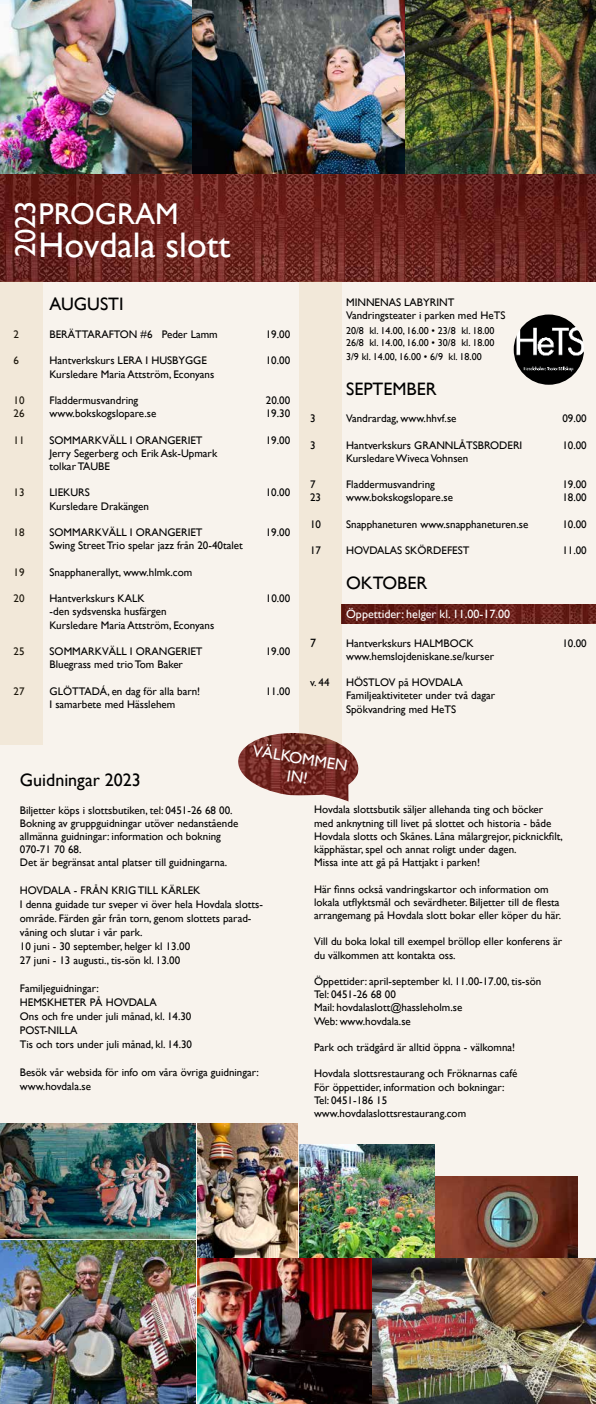
<style>
.page{position:relative;width:596px;height:1404px;background:#fff}
.page>*{position:absolute;margin:0;border:0;box-sizing:border-box;transform-origin:0 0}
.t1{font:35.5px "Gill Sans";color:#fff}
.t2{font:30px "Gill Sans";color:#fff}
.t3{font:28.5px "Gill Sans";color:#fff}
.t4{font:18px "Gill Sans";color:#000}
.t5{font:16px/19.2px "Gill Sans";color:#fff;text-align:center}
.t6{font:12px "Gill Sans";color:#fff}
.t7{font:12px "Gill Sans";color:#000}
.t8{font:11px/13.2px "Gill Sans";color:#000}
.t9{font:10px/12px "Gill Sans";color:#000}
</style>
<div class="page">
<div style="left:0;top:0;width:595px;height:1403px;background:#f8f3ed"></div>
<img style="left:435px;top:1176px;width:142px;height:81px">
<img style="left:341px;top:604px;width:254px;height:20px">
<img style="left:0;top:0;width:595px;height:281px">
<img style="left:0;top:1123px;width:196px;height:280px">
<img style="left:197px;top:1258px;width:398px;height:145px">
<img style="left:197px;top:1123px;width:100px;height:134px">
<svg style="left:64px;top:1347px;width:40px;height:41px;background:#74786e"></svg>
<svg style="left:20px;top:1346px;width:29px;height:43px"></svg>
<img style="left:513px;top:314px;width:71px;height:71px">
<img style="left:238px;top:733px;width:121px;height:68px">
<div style="left:0;top:281px;width:43px;height:463px;background:#f2e8d9"></div>
<div style="left:299px;top:281px;width:42px;height:463px;background:#f2e8d9"></div>
<img style="left:299px;top:1144px;width:135px;height:113px">
<h3 class="t3" style="left:9px;top:257px;width:59px;rotate:-90deg">2023</h3>
<h2 class="t2" style="left:38px;top:196px;width:142px">PROGRAM</h2>
<h1 class="t1" style="left:38px;top:224px;width:193px">Hovdala slott</h1>
<h3 class="t4" style="left:49px;top:294px;width:76px">AUGUSTI</h3>
<p class="t8" style="left:13px;top:328px;width:7px">2</p>
<p class="t8" style="left:49px;top:328px;width:170px">BERÄTTARAFTON #6 Peder Lamm</p>
<p class="t8" style="left:265px;top:328px;width:26px">19.00</p>
<p class="t8" style="left:13px;top:354px;width:7px">6</p>
<p class="t8" style="left:49px;top:354px;width:159px">Hantverkskurs LERA I HUSBYGGE</p>
<p class="t8" style="left:265px;top:354px;width:26px">10.00</p>
<p class="t8" style="left:49px;top:367px;width:166px">Kursledare Maria Attström, Econyans</p>
<p class="t8" style="left:13px;top:394px;width:12px">10</p>
<p class="t8" style="left:49px;top:394px;width:90px">Fladdermusvandring</p>
<p class="t8" style="left:266px;top:394px;width:26px">20.00</p>
<p class="t8" style="left:13px;top:407px;width:12px">26</p>
<p class="t8" style="left:49px;top:407px;width:108px">www.bokskogslopare.se</p>
<p class="t8" style="left:265px;top:407px;width:26px">19.30</p>
<p class="t8" style="left:13px;top:433px;width:12px">11</p>
<p class="t8" style="left:49px;top:433px;width:154px">SOMMARKVÄLL I ORANGERIET</p>
<p class="t8" style="left:265px;top:433px;width:26px">19.00</p>
<p class="t8" style="left:49px;top:446px;width:169px">Jerry Segerberg och Erik Ask-Upmark tolkar TAUBE</p>
<p class="t8" style="left:13px;top:486px;width:12px">13</p>
<p class="t8" style="left:49px;top:486px;width:42px">LIEKURS</p>
<p class="t8" style="left:265px;top:486px;width:26px">10.00</p>
<p class="t8" style="left:49px;top:499px;width:101px">Kursledare Drakängen</p>
<p class="t8" style="left:13px;top:526px;width:12px">18</p>
<p class="t8" style="left:49px;top:526px;width:154px">SOMMARKVÄLL I ORANGERIET</p>
<p class="t8" style="left:265px;top:526px;width:26px">19.00</p>
<p class="t8" style="left:49px;top:539px;width:194px">Swing Street Trio spelar jazz från 20-40talet</p>
<p class="t8" style="left:13px;top:565px;width:12px">19</p>
<p class="t8" style="left:49px;top:565px;width:144px">Snapphanerallyt, www.hlmk.com</p>
<p class="t8" style="left:13px;top:592px;width:12px">20</p>
<p class="t8" style="left:49px;top:592px;width:97px">Hantverkskurs KALK</p>
<p class="t8" style="left:266px;top:592px;width:26px">10.00</p>
<p class="t8" style="left:50px;top:605px;width:166px">-den sydsvenska husfärgen<br>Kursledare Maria Attström, Econyans</p>
<p class="t8" style="left:14px;top:644px;width:12px">25</p>
<p class="t8" style="left:50px;top:644px;width:154px">SOMMARKVÄLL I ORANGERIET</p>
<p class="t8" style="left:266px;top:644px;width:26px">19.00</p>
<p class="t8" style="left:50px;top:658px;width:135px">Bluegrass med trio Tom Baker</p>
<p class="t8" style="left:14px;top:684px;width:12px">27</p>
<p class="t8" style="left:50px;top:684px;width:152px">GLÖTTADÁ, en dag för alla barn!</p>
<p class="t8" style="left:266px;top:684px;width:26px">11.00</p>
<p class="t8" style="left:50px;top:697px;width:127px">I samarbete med Hässlehem</p>
<p class="t8" style="left:346px;top:296px;width:161px">MINNENAS LABYRINT<br>Vandringsteater i parken med HeTS</p>
<p class="t9" style="left:346px;top:325px;width:150px">20/8 kl. 14.00, 16.00 • 23/8 kl. 18.00<br>26/8 kl. 14.00, 16.00 • 30/8 kl. 18.00</p>
<p class="t9" style="left:346px;top:350px;width:137px">3/9 kl. 14.00, 16.00 • 6/9 kl. 18.00</p>
<h3 class="t4" style="left:346px;top:378px;width:92px">SEPTEMBER</h3>
<p class="t8" style="left:310px;top:412px;width:7px">3</p>
<p class="t8" style="left:346px;top:412px;width:112px">Vandrardag, www.hhvf.se</p>
<p class="t8" style="left:562px;top:412px;width:26px">09.00</p>
<p class="t8" style="left:310px;top:438px;width:7px">3</p>
<p class="t8" style="left:346px;top:438px;width:178px">Hantverkskurs GRANNLÅTSBRODERI</p>
<p class="t8" style="left:562px;top:438px;width:26px">10.00</p>
<p class="t8" style="left:346px;top:451px;width:124px">Kursledare Wiveca Vohnsen</p>
<p class="t8" style="left:310px;top:478px;width:7px">7</p>
<p class="t8" style="left:346px;top:478px;width:90px">Fladdermusvandring</p>
<p class="t8" style="left:562px;top:478px;width:26px">19.00</p>
<p class="t8" style="left:310px;top:491px;width:12px">23</p>
<p class="t8" style="left:346px;top:491px;width:108px">www.bokskogslopare.se</p>
<p class="t8" style="left:562px;top:491px;width:26px">18.00</p>
<p class="t8" style="left:310px;top:517px;width:12px">10</p>
<p class="t8" style="left:346px;top:517px;width:183px">Snapphaneturen www.snapphaneturen.se</p>
<p class="t8" style="left:562px;top:517px;width:26px">10.00</p>
<p class="t8" style="left:310px;top:544px;width:12px">17</p>
<p class="t8" style="left:346px;top:544px;width:125px">HOVDALAS SKÖRDEFEST</p>
<p class="t8" style="left:562px;top:544px;width:26px">11.00</p>
<h3 class="t4" style="left:346px;top:572px;width:83px">OKTOBER</h3>
<p class="t6" style="left:346px;top:606px;width:165px">Öppettider: helger kl. 11.00-17.00</p>
<p class="t7" style="left:310px;top:635px;width:7px">7</p>
<p class="t8" style="left:346px;top:636px;width:129px">Hantverkskurs HALMBOCK</p>
<p class="t8" style="left:562px;top:636px;width:26px">10.00</p>
<p class="t8" style="left:346px;top:649px;width:149px">www.hemslojdeniskane.se/kurser</p>
<p class="t8" style="left:310px;top:676px;width:21px">v. 44</p>
<p class="t8" style="left:346px;top:676px;width:150px">HÖSTLOV på HOVDALA<br>Familjeaktiviteter under två dagar<br>Spökvandring med HeTS</p>
<h3 class="t5" style="left:254px;top:741px;width:97px;rotate:9deg">VÄLKOMMEN<br>IN!</h3>
<h3 class="t4" style="left:20px;top:769px;width:122px">Guidningar 2023</h3>
<p class="t8" style="left:20px;top:803px;width:220px">Biljetter köps i slottsbutiken, tel: 0451-26 68 00.<br>Bokning av gruppguidningar utöver nedanstående allmänna guidningar: information och bokning 070-71 70 68.<br>Det är begränsat antal platser till guidningarna.</p>
<p class="t8" style="left:20px;top:883px;width:244px;line-height:14px">HOVDALA - FRÅN KRIG TILL KÄRLEK<br>I denna guidade tur sveper vi över hela Hovdala slotts&shy;område. Färden går från torn, genom slottets parad&shy;våning och slutar i vår park.<br>10 juni - 30 september, helger kl 13.00<br>27 juni - 13 augusti., tis-sön kl. 13.00</p>
<p class="t8" style="left:20px;top:981px;width:174px;line-height:14px">Familjeguidningar:<br>HEMSKHETER PÅ HOVDALA<br>Ons och fre under juli månad, kl. 14.30<br>POST-NILLA<br>Tis och tors under juli månad, kl. 14.30</p>
<p class="t8" style="left:20px;top:1065px;width:240px;line-height:14px">Besök vår websida för info om våra övriga guidningar: www.hovdala.se</p>
<p class="t8" style="left:314px;top:803px;width:250px">Hovdala slottsbutik säljer allehanda ting och böcker med anknytning till livet på slottet och historia - både Hovdala slotts och Skånes. Låna målargrejor, picknickfilt, käpphästar, spel och annat roligt under dagen.<br>Missa inte att gå på Hattjakt i parken!</p>
<p class="t8" style="left:314px;top:882px;width:248px">Här finns också vandringskartor och information om lokala utflyktsmål och sevärdheter. Biljetter till de flesta arrangemang på Hovdala slott bokar eller köper du här.</p>
<p class="t8" style="left:314px;top:935px;width:249px">Vill du boka lokal till exempel bröllop eller konferens är du välkommen att kontakta oss.</p>
<p class="t8" style="left:314px;top:974px;width:228px">Öppettider: april-september kl. 11.00-17.00, tis-sön Tel: 0451-26 68 00<br>Mail: hovdalaslott@hassleholm.se<br>Web: www.hovdala.se</p>
<p class="t8" style="left:314px;top:1040px;width:202px">Park och trädgård är alltid öppna - välkomna!</p>
<p class="t8" style="left:314px;top:1067px;width:205px">Hovdala slottsrestaurang och Fröknarnas café För öppettider, information och bokningar:<br>Tel: 0451-186 15 www.hovdalaslottsrestaurang.com</p>
</div>
